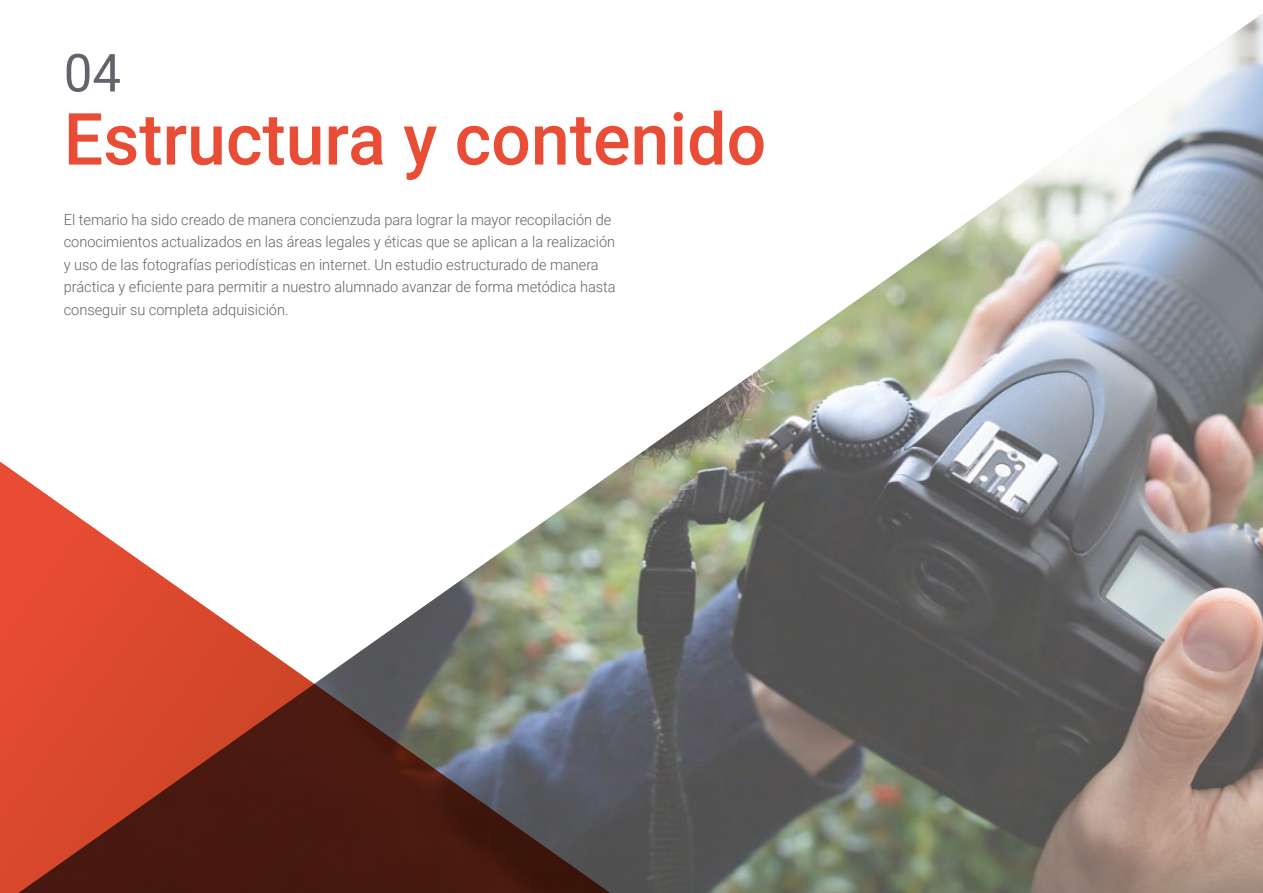
<style>
.page{position:relative;width:1263px;height:893px;background:#fff}
.page>*{position:absolute;margin:0;border:0;box-sizing:border-box;transform-origin:0 0}
.t1{font:500 72px "Roboto";color:#e94d35}
.t2{font:52.5px "Roboto";color:#61646a}
.t3{font:300 15px/22.5px "Roboto";color:#61646a}
</style>
<div class="page">
<img style="left:640px;top:13px;width:623px;height:880px">
<svg style="left:0;top:453px;width:640px;height:440px"></svg>
<h2 class="t2" style="left:64px;top:36px;width:59px">04</h2>
<h1 class="t1" style="left:64px;top:89px;width:704px">Estructura y contenido</h1>
<p class="t3" style="left:64px;top:208px;width:553px">El temario ha sido creado de manera concienzuda para lograr la mayor recopilación de conocimientos actualizados en las áreas legales y éticas que se aplican a la realización y uso de las fotografías periodísticas en internet. Un estudio estructurado de manera práctica y eficiente para permitir a nuestro alumnado avanzar de forma metódica hasta conseguir su completa adquisición.</p>
</div>
